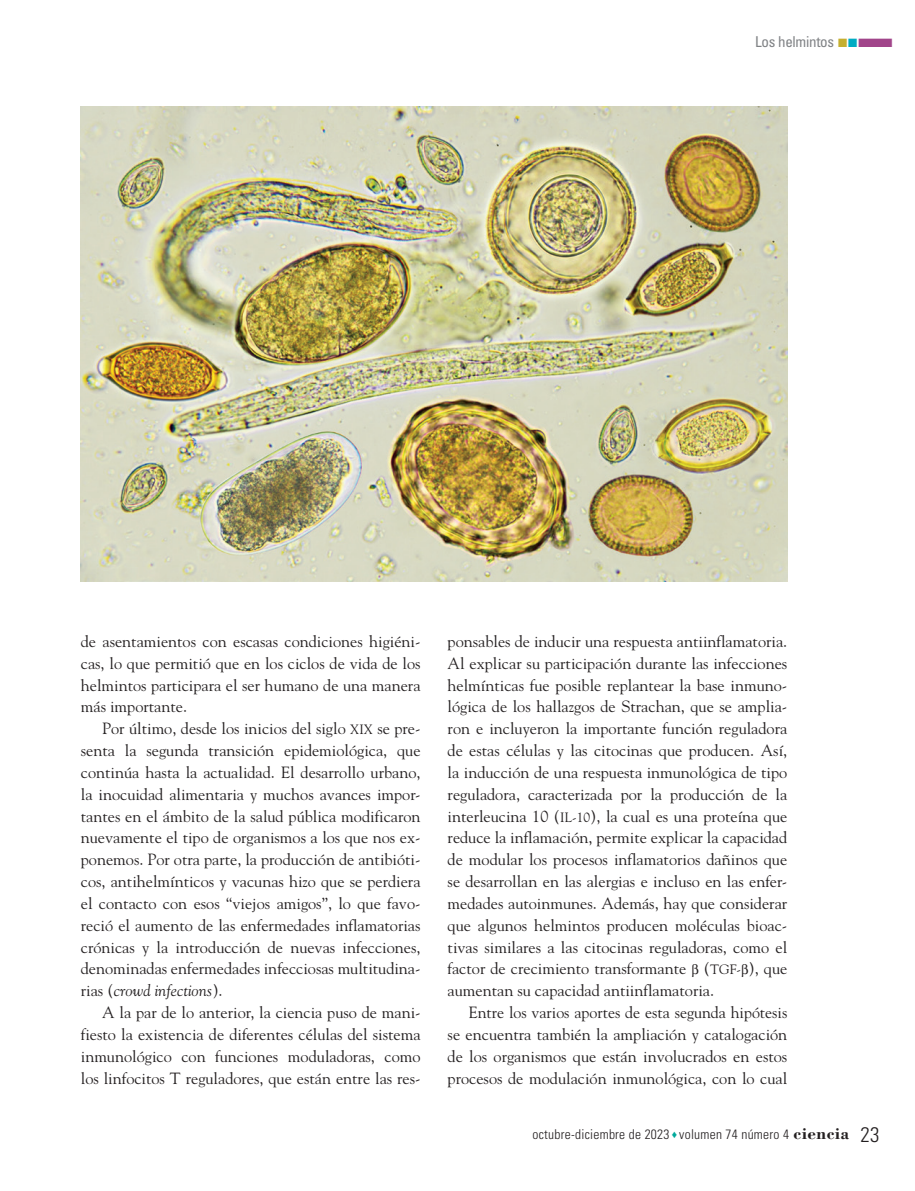
<style>
.page{position:relative;width:915px;height:1191px;background:#fff}
.page>*{position:absolute;margin:0;border:0;box-sizing:border-box;transform-origin:0 0}
.t1{font:16.2px/21.9px "Goudy Std";color:#231f20;text-align:justify}
.t2{font:condensed 15px "Univers LT Std";letter-spacing:-.02em;color:#808285}
.t3{font:300 condensed 13.5px "Univers LT Std";letter-spacing:.02em;color:#231f20}
.s1{color:#c5af30}
.s2{color:#00abc3}
.s3{color:#a1458a}
.s4{font-size:13.5px}
.s5{font-style:italic}
.s6{color:#00a99b}
.s7{font-family:"Bodoni Std";font-weight:700;font-stretch:normal;font-size:17.25px}
.s8{font-size:21px}
</style>
<div class="page">
<img style="left:81px;top:106px;width:706px;height:475px">
<p class="t2" style="left:754px;top:32px;width:140px">Los helmintos <span class="s1">■</span><span class="s2">■</span><span class="s3">■</span></p>
<p class="t1" style="left:81px;top:630px;width:341px">de asentamientos con escasas condiciones higiéni&shy;cas, lo que permitió que en los ciclos de vida de los helmintos participara el ser humano de una manera más importante.</p>
<p class="t1" style="left:81px;top:717px;width:341px;text-indent:21px">Por último, desde los inicios del siglo <span class="s4">XIX</span> se pre&shy;senta la segunda transición epidemiológica, que continúa hasta la actualidad. El desarrollo urbano, la inocuidad alimentaria y muchos avances impor&shy;tantes en el ámbito de la salud pública modificaron nuevamente el tipo de organismos a los que nos ex&shy;ponemos. Por otra parte, la producción de antibióti&shy;cos, antihelmínticos y vacunas hizo que se perdiera el contacto con esos “viejos amigos”, lo que favo&shy;reció el aumento de las enfermedades inflamatorias crónicas y la introducción de nuevas infecciones, denominadas enfermedades infecciosas multitudina&shy;rias (<span class="s5">crowd infections</span>).</p>
<p class="t1" style="left:81px;top:1001px;width:341px;text-indent:21px">A la par de lo anterior, la ciencia puso de mani&shy;fiesto la existencia de diferentes células del sistema inmunológico con funciones moduladoras, como los linfocitos T reguladores, que están entre las res-</p>
<p class="t1" style="left:447px;top:630px;width:341px">ponsables de inducir una respuesta antiinflamatoria.<br>Al explicar su participación durante las infecciones helmínticas fue posible replantear la base inmuno&shy;lógica de los hallazgos de Strachan, que se amplia&shy;ron e incluyeron la importante función reguladora de estas células y las citocinas que producen. Así, la inducción de una respuesta inmunológica de tipo reguladora, caracterizada por la producción de la interleucina 10 (<span class="s4">IL-10</span>), la cual es una proteína que reduce la inflamación, permite explicar la capacidad de modular los procesos inflamatorios dañinos que se desarrollan en las alergias e incluso en las enfer&shy;medades autoinmunes. Además, hay que considerar que algunos helmintos producen moléculas bioac&shy;tivas similares a las citocinas reguladoras, como el factor de crecimiento transformante (<span class="s4">TGF-</span> ), que aumentan su capacidad antiinflamatoria.</p>
<p class="t1" style="left:447px;top:1001px;width:341px;text-indent:21px">Entre los varios aportes de esta segunda hipótesis se encuentra también la ampliación y catalogación de los organismos que están involucrados en estos procesos de modulación inmunológica, con lo cual</p>
<p class="t3" style="left:532px;top:1126px;width:348px">octubre-diciembre de 2023 <span class="s6">♦</span> volumen 74 número 4 <span class="s7">ciencia</span> <span class="s8">23</span></p>
</div>
